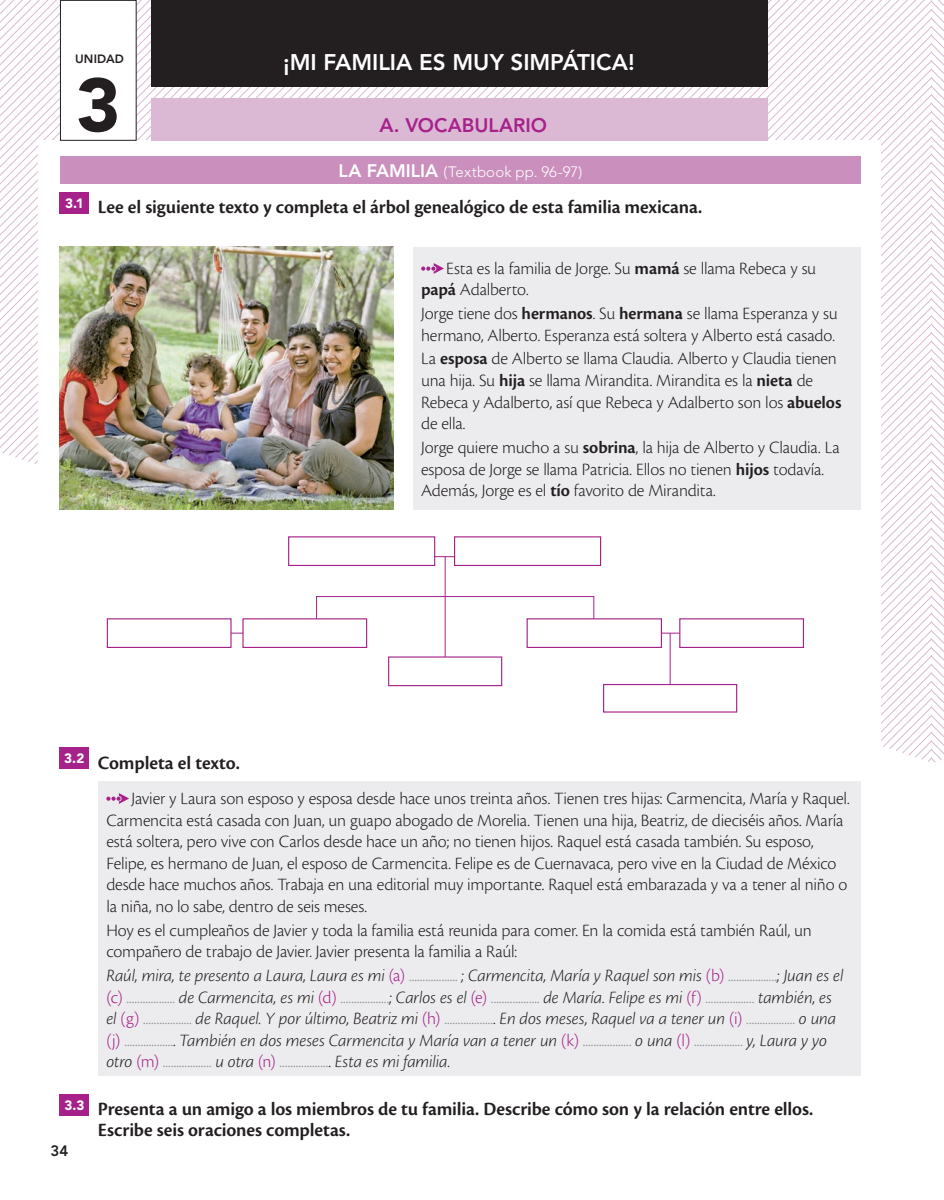
<style>
.page{position:relative;width:944px;height:1200px;background:#fff}
.page>*{position:absolute;margin:0;border:0;box-sizing:border-box;transform-origin:0 0}
.t1{font:900 75px "Avenir LT Std";color:#231f20}
.t2{font:800 22.5px "Avenir LT Std";letter-spacing:-.005em;color:#fff}
.t3{font:600 19.5px/21px "Cronos Pro";color:#231f20}
.t4{font:800 19.5px "Avenir LT Std";color:#a6228a}
.t5{font:300 18px/21.6px "Cronos Pro";letter-spacing:-.01em;color:#231f20}
.t6{font:italic 300 18px/21.6px "Cronos Pro";letter-spacing:-.01em;color:#231f20}
.t7{font:300 15px "Avenir LT Std";letter-spacing:.01em;color:#fff}
.t8{font:800 15px "Avenir LT Std";color:#231f20}
.t9{font:900 13.5px "Avenir LT Std";color:#fff}
.t10{font:800 12px "Avenir LT Std";letter-spacing:.015em;color:#231f20}
.s1{font-weight:800;font-size:18px}
.s2{font-weight:600}
.s3{font-style:normal;color:#a6228a}
.s4{font-style:normal;color:#939598}
.s5{font-style:normal}
</style>
<div class="page">
<svg style="left:863px;top:0;width:81px;height:763px"></svg>
<div style="left:38px;top:140px;width:842px;height:1060px;background:#fff"></div>
<div style="left:151px;top:98px;width:616px;height:42px;background:#dbb8d4"></div>
<div style="left:60px;top:157px;width:800px;height:27px;background:#ca8fbc"></div>
<img style="left:59px;top:247px;width:335px;height:262px">
<div style="left:60px;top:192px;width:29px;height:21px;background:#a6228a"></div>
<div style="left:316px;top:596px;width:278px;height:37px;border:1px solid #a6228a"></div>
<svg style="left:435px;top:556px;width:19px;height:1px"></svg>
<hr style="left:669px;top:633px;width:1px;height:51px;background:#a6228a">
<svg style="left:662px;top:633px;width:17px;height:1px"></svg>
<hr style="left:445px;top:556px;width:1px;height:40px;background:#a6228a">
<hr style="left:445px;top:596px;width:1px;height:62px;background:#a6228a">
<div style="left:288px;top:536px;width:147px;height:30px;border:1px solid #a6228a"></div>
<div style="left:454px;top:536px;width:147px;height:30px;border:1px solid #a6228a"></div>
<div style="left:107px;top:618px;width:124px;height:30px;border:1px solid #a6228a"></div>
<div style="left:527px;top:619px;width:134px;height:28px;background:#fff"></div>
<div style="left:526px;top:618px;width:136px;height:30px;border:1px solid #a6228a"></div>
<div style="left:388px;top:656px;width:114px;height:30px;border:1px solid #a6228a"></div>
<div style="left:243px;top:619px;width:123px;height:28px;background:#fff"></div>
<div style="left:242px;top:618px;width:125px;height:30px;border:1px solid #a6228a"></div>
<div style="left:679px;top:618px;width:125px;height:30px;border:1px solid #a6228a"></div>
<div style="left:603px;top:684px;width:134px;height:29px;border:1px solid #a6228a"></div>
<div style="left:98px;top:781px;width:762px;height:295px;background:#ececee"></div>
<svg style="left:106px;top:793px;width:23px;height:11px"></svg>
<div style="left:60px;top:748px;width:29px;height:21px;background:#a6228a"></div>
<div style="left:412px;top:247px;width:448px;height:262px;background:#ececee"></div>
<svg style="left:421px;top:263px;width:23px;height:11px"></svg>
<div style="left:60px;top:1094px;width:29px;height:21px;background:#a6228a"></div>
<div style="left:151px;top:0;width:616px;height:87px;background:#231f20"></div>
<div style="left:60px;top:0;width:76px;height:141px;border:1px solid #231f20"></div>
<p class="t10" style="left:75px;top:52px;width:51px">UNIDAD</p>
<h1 class="t1" style="left:76px;top:60px;width:46px">3</h1>
<p class="t2" style="left:283px;top:49px;width:353px">¡MI FAMILIA ES MUY SIMPÁTICA!</p>
<p class="t4" style="left:379px;top:114px;width:169px">A. VOCABULARIO</p>
<p class="t9" style="left:65px;top:195px;width:20px">3.1</p>
<p class="t7" style="left:338px;top:163px;width:245px"><span class="s1">LA FAMILIA</span> (Textbook pp. 96-97)</p>
<p class="t3" style="left:98px;top:197px;width:606px">Lee el siguiente texto y completa el árbol genealógico de esta familia mexicana.</p>
<p class="t5" style="left:421px;top:257px;width:396px;text-indent:25px">Esta es la familia de Jorge. Su <span class="s2">mamá</span> se llama Rebeca y su <span class="s2">papá</span> Adalberto.</p>
<p class="t5" style="left:421px;top:303px;width:418px">Jorge tiene dos <span class="s2">hermanos</span>. Su <span class="s2">hermana</span> se llama Esperanza y su hermano, Alberto. Esperanza está soltera y Alberto está casado.</p>
<p class="t5" style="left:421px;top:348px;width:422px">La <span class="s2">esposa</span> de Alberto se llama Claudia. Alberto y Claudia tienen una hija. Su <span class="s2">hija</span> se llama Mirandita. Mirandita es la <span class="s2">nieta</span> de Rebeca y Adalberto, así que Rebeca y Adalberto son los <span class="s2">abuelos </span>de ella.</p>
<p class="t5" style="left:421px;top:437px;width:420px">Jorge quiere mucho a su <span class="s2">sobrina</span>, la hija de Alberto y Claudia. La esposa de Jorge se llama Patricia. Ellos no tienen <span class="s2">hijos</span> todavía.<br>Además, Jorge es el <span class="s2">tío</span> favorito de Mirandita.</p>
<p class="t9" style="left:64px;top:750px;width:22px">3.2</p>
<p class="t9" style="left:64px;top:1097px;width:22px">3.3</p>
<p class="t8" style="left:51px;top:1142px;width:19px">34</p>
<p class="t3" style="left:98px;top:753px;width:143px">Completa el texto.</p>
<p class="t5" style="left:106px;top:787px;width:745px;text-indent:25px">Javier y Laura son esposo y esposa desde hace unos treinta años. Tienen tres hijas: Carmencita, María y Raquel.<br>Carmencita está casada con Juan, un guapo abogado de Morelia. Tienen una hija, Beatriz, de dieciséis años. María está soltera, pero vive con Carlos desde hace un año; no tienen hijos. Raquel está casada también. Su esposo, Felipe, es hermano de Juan, el esposo de Carmencita. Felipe es de Cuernavaca, pero vive en la Ciudad de México desde hace muchos años. Trabaja en una editorial muy importante. Raquel está embarazada y va a tener al niño o la niña, no lo sabe, dentro de seis meses.</p>
<p class="t5" style="left:106px;top:919px;width:707px">Hoy es el cumpleaños de Javier y toda la familia está reunida para comer. En la comida está también Raúl, un compañero de trabajo de Javier. Javier presenta la familia a Raúl:</p>
<p class="t6" style="left:106px;top:965px;width:738px">Raúl, mira, te presento a Laura, Laura es mi <span class="s3">(a)</span> <span class="s4">..................</span> ; Carmencita, María y Raquel son mis <span class="s3">(b)</span> <span class="s4">..................</span>; Juan es el <span class="s3">(c)</span> <span class="s4">..................</span> de Carmencita, es mi <span class="s3">(d)</span> <span class="s4">..................</span>; Carlos es el <span class="s3">(e)</span> <span class="s4">..................</span> de María. Felipe es mi <span class="s3">(f)</span> <span class="s4">..................</span> también, es el <span class="s3">(g)</span> <span class="s4">..................</span> de Raquel. Y por último, Beatriz mi <span class="s3">(h)</span> <span class="s4">..................</span><span class="s5">.</span> En dos meses, Raquel va a tener un <span class="s3">(i)</span> <span class="s4">..................</span> o una <span class="s3">(j)</span> <span class="s4">..................</span><span class="s5">.</span> También en dos meses Carmencita y María van a tener un <span class="s3">(k)</span> <span class="s4">..................</span> o una <span class="s3">(l)</span> <span class="s4">..................</span> y, Laura y yo otro <span class="s3">(m)</span> <span class="s4">..................</span> u otra <span class="s3">(n)</span> <span class="s4">..................</span><span class="s5">.</span> Esta es mi familia.</p>
<p class="t3" style="left:98px;top:1099px;width:717px">Presenta a un amigo a los miembros de tu familia. Describe cómo son y la relación entre ellos.<br>Escribe seis oraciones completas.</p>
</div>
